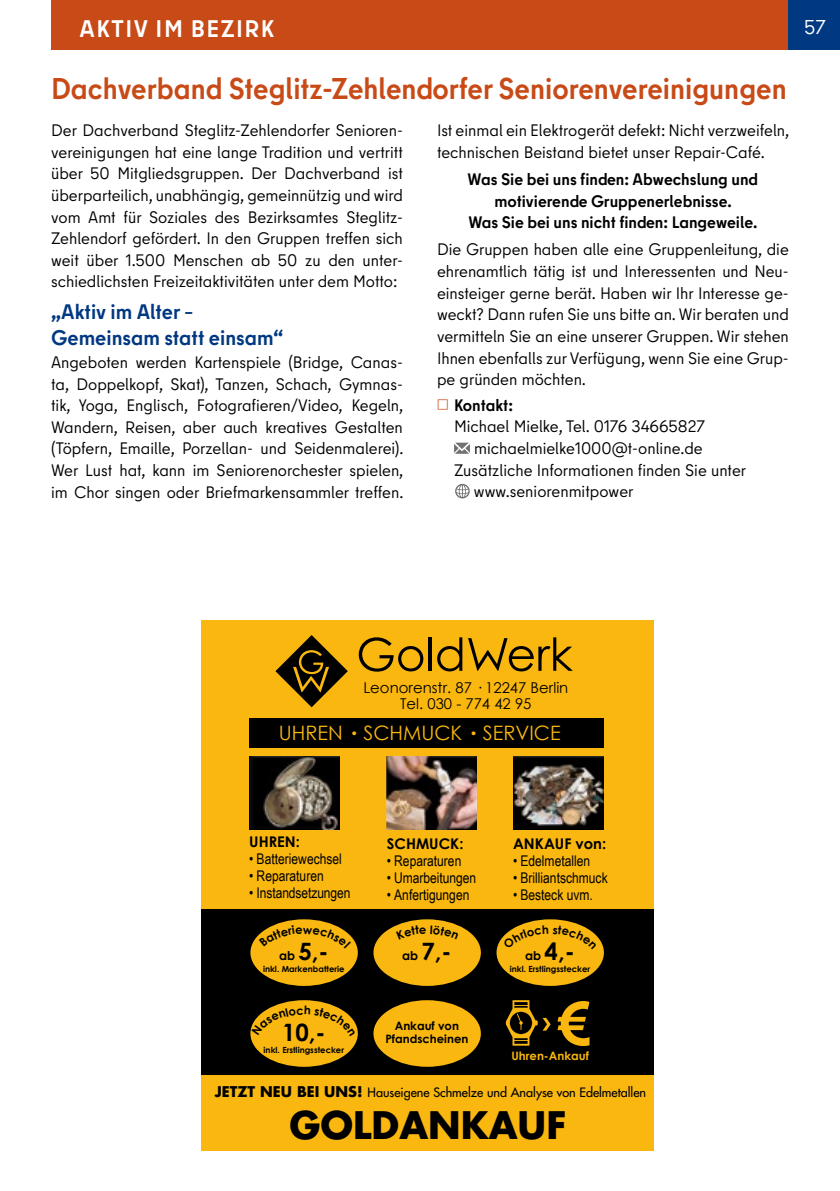
<style>
.page{position:relative;width:840px;height:1191px;background:#fff}
.page>*{position:absolute;margin:0;border:0;box-sizing:border-box;transform-origin:0 0}
.t1{font:700 37px "Futura Std";color:#000}
.t2{font:700 30px "Berlin Type";color:#c84a17}
.t3{font:700 24px "Century Gothic";color:#000}
.t4{font:700 24px "Berlin Type";letter-spacing:.06em;color:#fff}
.t5{font:700 21px/25.2px "Berlin Type";color:#003882}
.t6{font:20px "Berlin Type";color:#fff}
.t7{font:19.8px "Century Gothic";color:#f9b70f}
.t8{font:16.6px/21.6px "Berlin Type";color:#000;text-align:justify}
.t9{font:700 16.6px/21.6px "Berlin Type";color:#000;text-align:center}
.t10{font:14.8px "Arial Narrow";color:#000}
.t11{font:14.8px/16px "Century Gothic";color:#000;text-align:center}
.t12{font:700 14.8px "Century Gothic";color:#000}
.t13{font:500 12.6px "Futura Std";color:#000}
.t14{font:700 11.6px/12.8px "Century Gothic";color:#000;text-align:center}
.t15{font:700 11.6px "Century Gothic";color:#f9b70f}
.t16{font:700 8.4px "Century Gothic";color:#000}
.s1{font-size:10px;color:#c84a17}
.s2{font-size:12.8px}
.s3{font-size:12.2px}
.s4{font-weight:700;font-size:14.4px}
</style>
<div class="page">
<div style="left:51px;top:0;width:788px;height:50px;background:#c84a17"></div>
<div style="left:787px;top:0;width:52px;height:50px;background:#003882"></div>
<svg style="left:454px;top:443px;width:15px;height:11px"></svg>
<svg style="left:455px;top:484px;width:14px;height:14px"></svg>
<div style="left:201px;top:620px;width:453px;height:530px;background:#f9b70f"></div>
<div style="left:249px;top:718px;width:354px;height:29px;background:#000"></div>
<svg style="left:275px;top:635px;width:72px;height:72px"></svg>
<svg style="left:358px;top:637px;width:65px;height:34px"></svg>
<hr style="left:428px;top:637px;width:3px;height:34px;background:#000">
<svg style="left:437px;top:637px;width:25px;height:34px"></svg>
<svg style="left:468px;top:637px;width:104px;height:34px"></svg>
<img style="left:249px;top:756px;width:90px;height:73px">
<img style="left:386px;top:756px;width:90px;height:73px">
<img style="left:513px;top:756px;width:89px;height:73px">
<div style="left:201px;top:909px;width:453px;height:166px;background:#000"></div>
<div style="left:250px;top:919px;width:107px;height:67px;background:#f9b70f;border-radius:50%"></div>
<div style="left:250px;top:1000px;width:107px;height:66px;background:#f9b70f;border-radius:50%"></div>
<div style="left:373px;top:1000px;width:107px;height:66px;background:#f9b70f;border-radius:50%"></div>
<div style="left:373px;top:919px;width:107px;height:67px;background:#f9b70f;border-radius:50%"></div>
<div style="left:496px;top:919px;width:107px;height:67px;background:#f9b70f;border-radius:50%"></div>
<svg style="left:557px;top:1001px;width:32px;height:45px"></svg>
<svg style="left:505px;top:1000px;width:45px;height:45px"></svg>
<svg style="left:259px;top:925px;width:92px;height:12px"></svg>
<svg style="left:251px;top:1006px;width:104px;height:22px"></svg>
<svg style="left:502px;top:925px;width:94px;height:13px"></svg>
<h3 class="t4" style="left:79px;top:13px;width:196px">AKTIV IM BEZIRK</h3>
<h2 class="t2" style="left:51px;top:69px;width:736px">Dachverband Steglitz-Zehlendorfer Seniorenvereinigungen</h2>
<p class="t8" style="left:51px;top:120px;width:353px">Der Dachverband Steglitz-Zehlendorfer Senioren&shy;vereinigungen hat eine lange Tradition und vertritt über 50 Mitgliedsgruppen. Der Dachverband ist überparteilich, unabhängig, gemeinnützig und wird vom Amt für Soziales des Bezirksamtes Steglitz-Zehlendorf gefördert. In den Gruppen treffen sich weit über 1.500 Menschen ab 50 zu den unter&shy;schiedlichsten Freizeitaktivitäten unter dem Motto:</p>
<p class="t5" style="left:51px;top:299px;width:234px">„Aktiv im Alter –<br>Gemeinsam statt einsam“</p>
<p class="t8" style="left:51px;top:351px;width:353px">Angeboten werden Kartenspiele (Bridge, Canas&shy;ta, Doppelkopf, Skat), Tanzen, Schach, Gymnas&shy;tik, Yoga, Englisch, Fotografieren/Video, Kegeln, Wandern, Reisen, aber auch kreatives Gestalten (Töpfern, Emaille, Porzellan- und Seidenmalerei).<br>Wer Lust hat, kann im Seniorenorchester spielen, im Chor singen oder Briefmarkensammler treffen.</p>
<p class="t8" style="left:437px;top:120px;width:353px">Ist einmal ein Elektrogerät defekt: Nicht verzweifeln, technischen Beistand bietet unser Repair-Café.</p>
<p class="t9" style="left:467px;top:168px;width:292px">Was Sie bei uns finden: Abwechslung und motivierende Gruppenerlebnisse.<br>Was Sie bei uns nicht finden: Langeweile.</p>
<p class="t8" style="left:437px;top:239px;width:353px">Die Gruppen haben alle eine Gruppenleitung, die ehrenamtlich tätig ist und Interessenten und Neu&shy;einsteiger gerne berät. Haben wir Ihr Interesse ge&shy;weckt? Dann rufen Sie uns bitte an. Wir beraten und vermitteln Sie an eine unserer Gruppen. Wir stehen Ihnen ebenfalls zur Verfügung, wenn Sie eine Grup&shy;pe gründen möchten.</p>
<p class="t9" style="left:437px;top:394px;width:77px"><span class="s1">☐</span> Kontakt:</p>
<p class="t8" style="left:454px;top:416px;width:252px">Michael Mielke, Tel. 0176 34665827</p>
<p class="t8" style="left:474px;top:437px;width:230px">michaelmielke1000@t-online.de</p>
<p class="t8" style="left:454px;top:459px;width:293px">Zusätzliche Informationen finden Sie unter</p>
<p class="t8" style="left:473px;top:481px;width:161px">www.seniorenmitpower</p>
<p class="t6" style="left:803px;top:14px;width:23px">57</p>
<p class="t11" style="left:363px;top:680px;width:206px">Leonorenstr. 87 · 12247 Berlin<br>Tel. 030 - 774 42 95</p>
<p class="t7" style="left:279px;top:719px;width:283px">UHREN <span class="s2">•</span> SCHMUCK <span class="s2">•</span> SERVICE</p>
<p class="t12" style="left:249px;top:830px;width:52px">UHREN:</p>
<p class="t10" style="left:249px;top:848px;width:94px">• Batteriewechsel</p>
<p class="t10" style="left:249px;top:865px;width:76px">• Reparaturen</p>
<p class="t10" style="left:249px;top:882px;width:103px">• Instandsetzungen</p>
<p class="t12" style="left:386px;top:832px;width:78px">SCHMUCK:</p>
<p class="t10" style="left:386px;top:849px;width:76px">• Reparaturen</p>
<p class="t10" style="left:386px;top:866px;width:91px">• Umarbeitungen</p>
<p class="t10" style="left:386px;top:883px;width:84px">• Anfertigungen</p>
<p class="t12" style="left:512px;top:832px;width:95px">ANKAUF von:</p>
<p class="t10" style="left:512px;top:849px;width:79px">• Edelmetallen</p>
<p class="t10" style="left:512px;top:866px;width:96px">• Brilliantschmuck</p>
<p class="t10" style="left:512px;top:883px;width:81px">• Besteck uvm.</p>
<h3 class="t3" style="left:279px;top:932px;width:51px"><span class="s3">ab</span> 5,-</h3>
<p class="t16" style="left:263px;top:962px;width:83px">inkl. Markenbatterie</p>
<h3 class="t3" style="left:402px;top:932px;width:51px"><span class="s3">ab</span> 7,-</h3>
<h3 class="t3" style="left:525px;top:932px;width:51px"><span class="s3">ab</span> 4,-</h3>
<p class="t16" style="left:509px;top:962px;width:82px">inkl. Erstlingsstecker</p>
<h3 class="t3" style="left:282px;top:1013px;width:45px">10,-</h3>
<p class="t16" style="left:263px;top:1043px;width:82px">inkl. Erstlingsstecker</p>
<p class="t14" style="left:385px;top:1018px;width:84px">Ankauf von<br>Pfandscheinen</p>
<p class="t15" style="left:511px;top:1047px;width:79px">Uhren-Ankauf</p>
<p class="t13" style="left:214px;top:1084px;width:433px"><span class="s4">JETZT NEU BEI UNS!</span> Hauseigene Schmelze und Analyse von Edelmetallen</p>
<h1 class="t1" style="left:289px;top:1100px;width:278px">GOLDANKAUF</h1>
</div>
